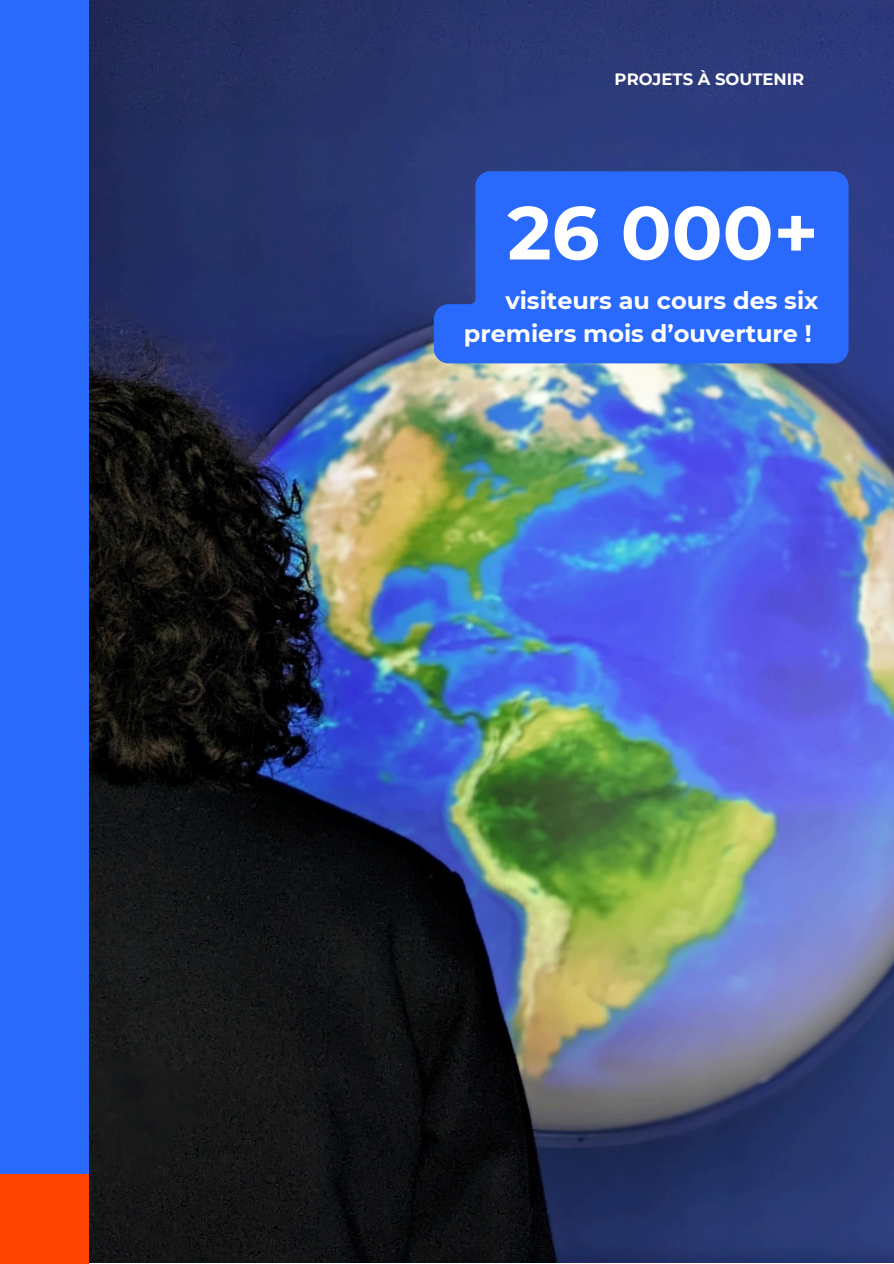
<style>
.page{position:relative;width:894px;height:1264px;background:#fff}
.page>*{position:absolute;margin:0;border:0;box-sizing:border-box;transform-origin:0 0}
.t1{font:700 75px "Montserrat";color:#fff}
.t2{font:700 24px/32.7px "Montserrat";color:#fff;text-align:right}
.t3{font:700 16.5px "Montserrat";color:#fff}
</style>
<div class="page">
<div style="left:0;top:0;width:89px;height:1173px;background:#2969fb"></div>
<div style="left:0;top:1174px;width:89px;height:89px;background:#f40"></div>
<img style="left:89px;top:0;width:804px;height:1262px">
<svg style="left:433px;top:171px;width:415px;height:192px;background:#2965f1"></svg>
<p class="t3" style="left:614px;top:69px;width:191px">PROJETS À SOUTENIR</p>
<h1 class="t1" style="left:507px;top:187px;width:312px">26 000+</h1>
<h1 class="t2" style="left:463px;top:284px;width:356px">visiteurs au cours des six premiers mois d’ouverture !</h1>
</div>
